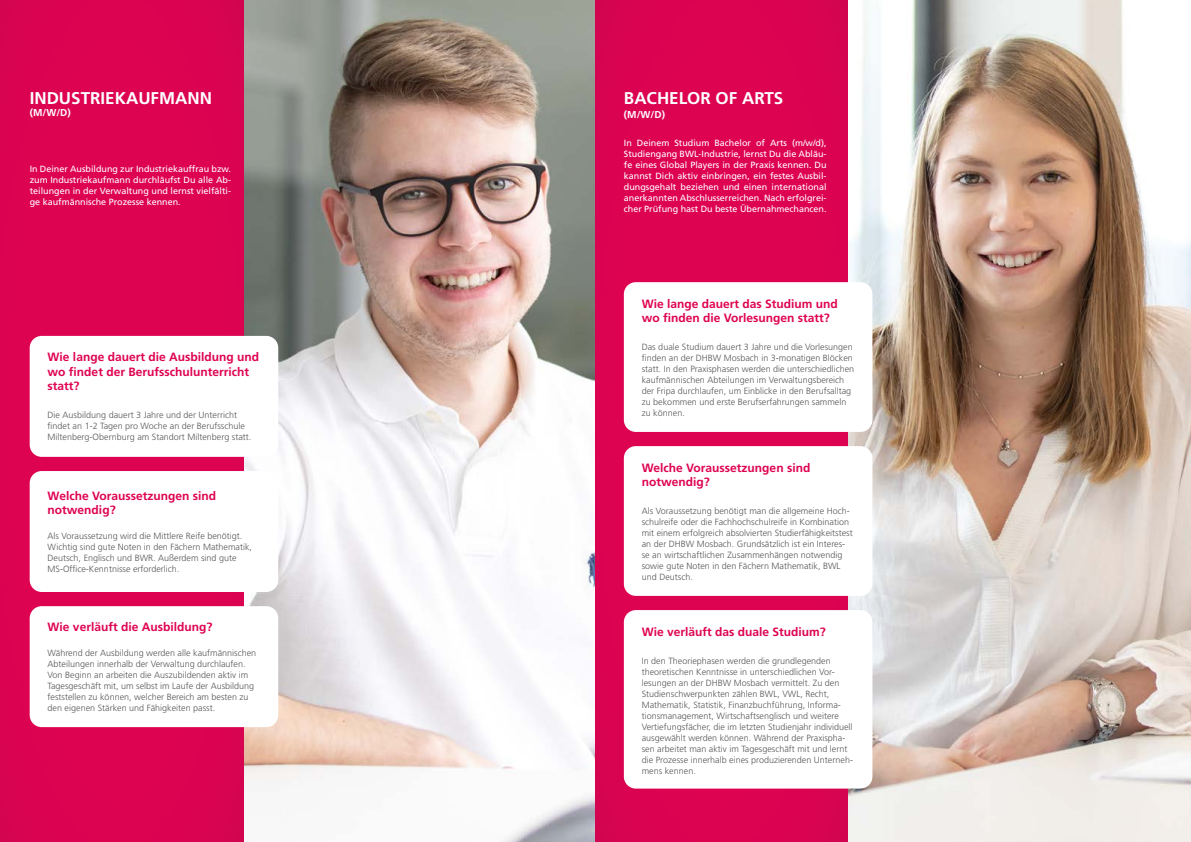
<style>
.page{position:relative;width:1191px;height:842px;background:#fff}
.page>*{position:absolute;margin:0;border:0;box-sizing:border-box;transform-origin:0 0}
.t1{font:700 17px "Frutiger LT Std";color:#fff}
.t2{font:700 12px/14.4px "Frutiger LT Std";color:#de0351}
.t3{font:700 10px "Frutiger LT Std";color:#fff}
.t4{font:300 9px/11px "Frutiger LT Std";color:#575756}
.t5{font:9px/11px "Frutiger LT Std";color:#fff;text-align:justify}
</style>
<div class="page">
<img style="left:244px;top:0;width:947px;height:842px">
<div style="left:0;top:0;width:244px;height:842px;background:#dd0351"></div>
<div style="left:30px;top:336px;width:248px;height:121px;background:#fff;border-radius:12px"></div>
<div style="left:30px;top:471px;width:248px;height:121px;background:#fff;border-radius:12px"></div>
<div style="left:30px;top:606px;width:248px;height:121px;background:#fff;border-radius:12px"></div>
<div style="left:595px;top:0;width:253px;height:842px;background:#dc0351"></div>
<div style="left:624px;top:446px;width:248px;height:150px;background:#fff;border-radius:12px"></div>
<div style="left:624px;top:610px;width:248px;height:178px;background:#fff;border-radius:12px"></div>
<div style="left:624px;top:282px;width:248px;height:150px;background:#fff;border-radius:12px"></div>
<h1 class="t1" style="left:30px;top:88px;width:184px">INDUSTRIEKAUFMANN</h1>
<p class="t3" style="left:30px;top:106px;width:43px">(M/W/D)</p>
<p class="t5" style="left:30px;top:164px;width:203px">In Deiner Ausbildung zur Industriekauffrau bzw. zum Industriekaufmann durchläufst Du alle Ab&shy;teilungen in der Verwaltung und lernst vielfälti&shy;ge kaufmännische Prozesse kennen.</p>
<h2 class="t2" style="left:48px;top:350px;width:213px">Wie lange dauert die Ausbildung und wo findet der Berufsschulunterricht statt?</h2>
<p class="t4" style="left:48px;top:410px;width:205px">Die Ausbildung dauert 3 Jahre und der Unterricht findet an 1-2 Tagen pro Woche an der Berufsschule<br>Miltenberg-Obernburg am Standort Miltenberg statt.</p>
<h2 class="t2" style="left:48px;top:489px;width:170px">Welche Voraussetzungen sind notwendig?</h2>
<p class="t4" style="left:48px;top:530px;width:206px">Als Voraussetzung wird die Mittlere Reife benötigt.<br>Wichtig sind gute Noten in den Fächern Mathematik, Deutsch, Englisch und BWR. Außerdem sind gute MS-Office-Kenntnisse erforderlich.</p>
<h2 class="t2" style="left:48px;top:620px;width:166px">Wie verläuft die Ausbildung?</h2>
<p class="t4" style="left:48px;top:647px;width:210px">Während der Ausbildung werden alle kaufmännischen Abteilungen innerhalb der Verwaltung durchlaufen.<br>Von Beginn an arbeiten die Auszubildenden aktiv im Tagesgeschäft mit, um selbst im Laufe der Ausbildung feststellen zu können, welcher Bereich am besten zu den eigenen Stärken und Fähigkeiten passt.</p>
<h1 class="t1" style="left:624px;top:88px;width:161px">BACHELOR OF ARTS</h1>
<p class="t3" style="left:624px;top:109px;width:43px">(M/W/D)</p>
<p class="t5" style="left:624px;top:138px;width:204px">In Deinem Studium Bachelor of Arts (m/w/d), Studiengang BWL-Industrie, lernst Du die Abläu&shy;fe eines Global Players in der Praxis kennen. Du kannst Dich aktiv einbringen, ein festes Ausbil&shy;dungsgehalt beziehen und einen international anerkannten Abschlusserreichen. Nach erfolgrei&shy;cher Prüfung hast Du beste Übernahmechancen.</p>
<h2 class="t2" style="left:642px;top:296px;width:198px">Wie lange dauert das Studium und wo finden die Vorlesungen statt?</h2>
<p class="t4" style="left:642px;top:342px;width:214px">Das duale Studium dauert 3 Jahre und die Vorlesungen finden an der DHBW Mosbach in 3-monatigen Blöcken statt. In den Praxisphasen werden die unterschiedlichen kaufmännischen Abteilungen im Verwaltungsbereich der Fripa durchlaufen, um Einblicke in den Berufsalltag zu bekommen und erste Berufserfahrungen sammeln zu können.</p>
<h2 class="t2" style="left:642px;top:460px;width:170px">Welche Voraussetzungen sind notwendig?</h2>
<p class="t4" style="left:642px;top:506px;width:212px">Als Voraussetzung benötigt man die allgemeine Hoch&shy;schulreife oder die Fachhochschulreife in Kombination mit einem erfolgreich absolvierten Studierfähigkeitstest an der DHBW Mosbach. Grundsätzlich ist ein Interes&shy;se an wirtschaftlichen Zusammenhängen notwendig sowie gute Noten in den Fächern Mathematik, BWL und Deutsch.</p>
<h2 class="t2" style="left:642px;top:624px;width:186px">Wie verläuft das duale Studium?</h2>
<p class="t4" style="left:642px;top:655px;width:213px">In den Theoriephasen werden die grundlegenden theoretischen Kenntnisse in unterschiedlichen Vor&shy;lesungen an der DHBW Mosbach vermittelt. Zu den Studienschwerpunkten zählen BWL, VWL, Recht, Mathematik, Statistik, Finanzbuchführung, Informa&shy;tionsmanagement, Wirtschaftsenglisch und weitere Vertiefungsfächer, die im letzten Studienjahr individuell ausgewählt werden können. Während der Praxispha&shy;sen arbeitet man aktiv im Tagesgeschäft mit und lernt die Prozesse innerhalb eines produzierenden Unterneh&shy;mens kennen.</p>
</div>
